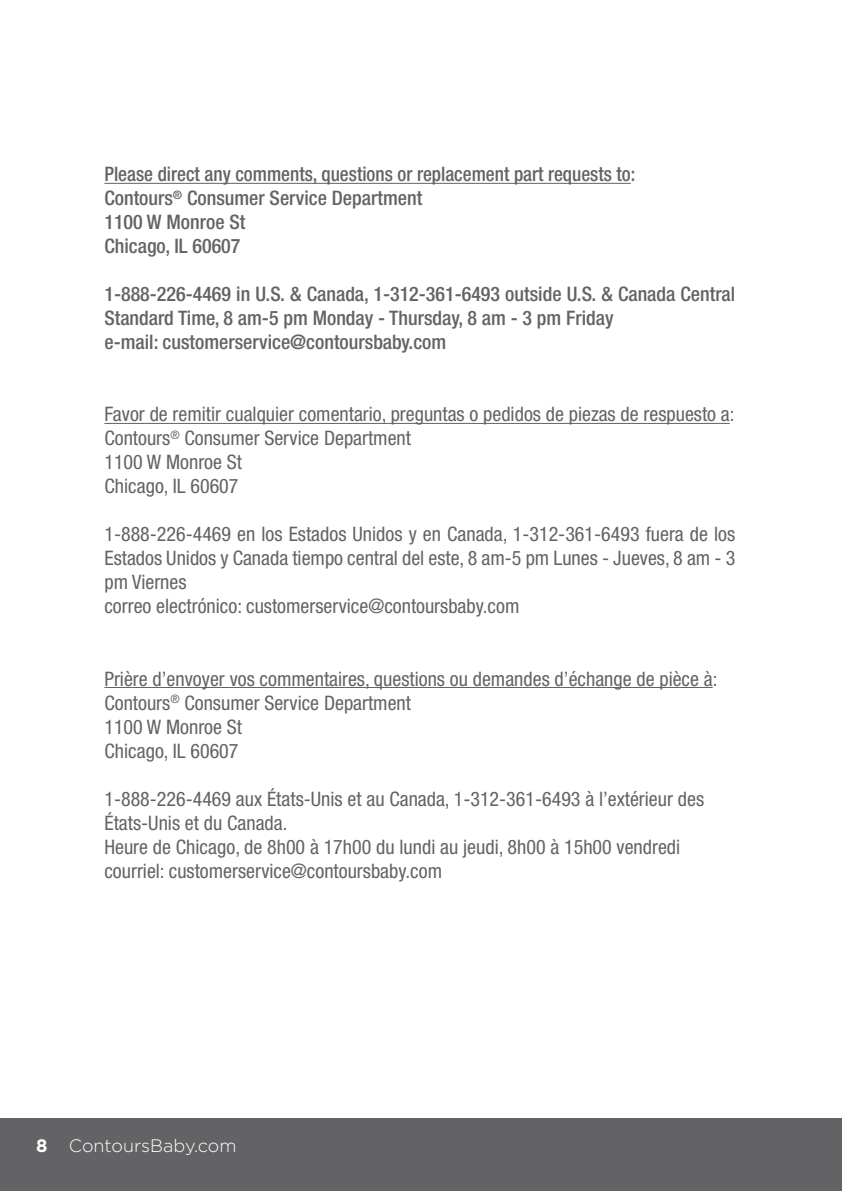
<style>
.page{position:relative;width:842px;height:1191px;background:#fff}
.page>*{position:absolute;margin:0;border:0;box-sizing:border-box;transform-origin:0 0}
.t1{font:condensed 20px/24px "Helvetica Neue";color:#636366}
.t2{font:500 condensed 20px/24px "Helvetica Neue";color:#636366}
.t3{font:500 condensed 20px/24px "Helvetica Neue";color:#636366;scale:.96 1}
.t4{font:300 18px "Gotham";color:#fff}
.s1{font-weight:700}
</style>
<div class="page">
<div style="left:0;top:1119px;width:842px;height:72px;background:#636366"></div>
<hr style="left:104px;top:183px;width:527px;height:1px;background:#636366">
<hr style="left:104px;top:423px;width:626px;height:1px;background:#636366">
<hr style="left:104px;top:687px;width:609px;height:1px;background:#636366">
<p class="t3" style="left:104px;top:162px;width:555px">Please direct any comments, questions or replacement part requests to:<br>Contours<sup>®</sup> Consumer Service Department<br>1100 W Monroe St<br>Chicago, IL 60607</p>
<p class="t2" style="left:104px;top:282px;width:632px">1-888-226-4469 in U.S. &amp; Canada, 1-312-361-6493 outside U.S. &amp; Canada Central<br>Standard Time, 8 am-5 pm Monday - Thursday, 8 am - 3 pm Friday<br>e-mail: customerservice@contoursbaby.com</p>
<p class="t1" style="left:104px;top:402px;width:632px">Favor de remitir cualquier comentario, preguntas o pedidos de piezas de respuesto a:<br>Contours<sup>®</sup> Consumer Service Department<br>1100 W Monroe St<br>Chicago, IL 60607</p>
<p class="t1" style="left:104px;top:522px;width:632px">1-888-226-4469 en los Estados Unidos y en Canada, 1-312-361-6493 fuera de los Estados Unidos y Canada tiempo central del este, 8 am-5 pm Lunes - Jueves, 8 am - 3 pm Viernes<br>correo electrónico: customerservice@contoursbaby.com</p>
<p class="t1" style="left:104px;top:666px;width:614px">Prière d’envoyer vos commentaires, questions ou demandes d’échange de pièce à:<br>Contours<sup>®</sup> Consumer Service Department<br>1100 W Monroe St<br>Chicago, IL 60607</p>
<p class="t1" style="left:104px;top:786px;width:601px">1-888-226-4469 aux États-Unis et au Canada, 1-312-361-6493 à l’extérieur des États-Unis et du Canada.<br>Heure de Chicago, de 8h00 à 17h00 du lundi au jeudi, 8h00 à 15h00 vendredi courriel: customerservice@contoursbaby.com</p>
<p class="t4" style="left:36px;top:1134px;width:202px"><span class="s1">8</span> ContoursBaby.com</p>
</div>
